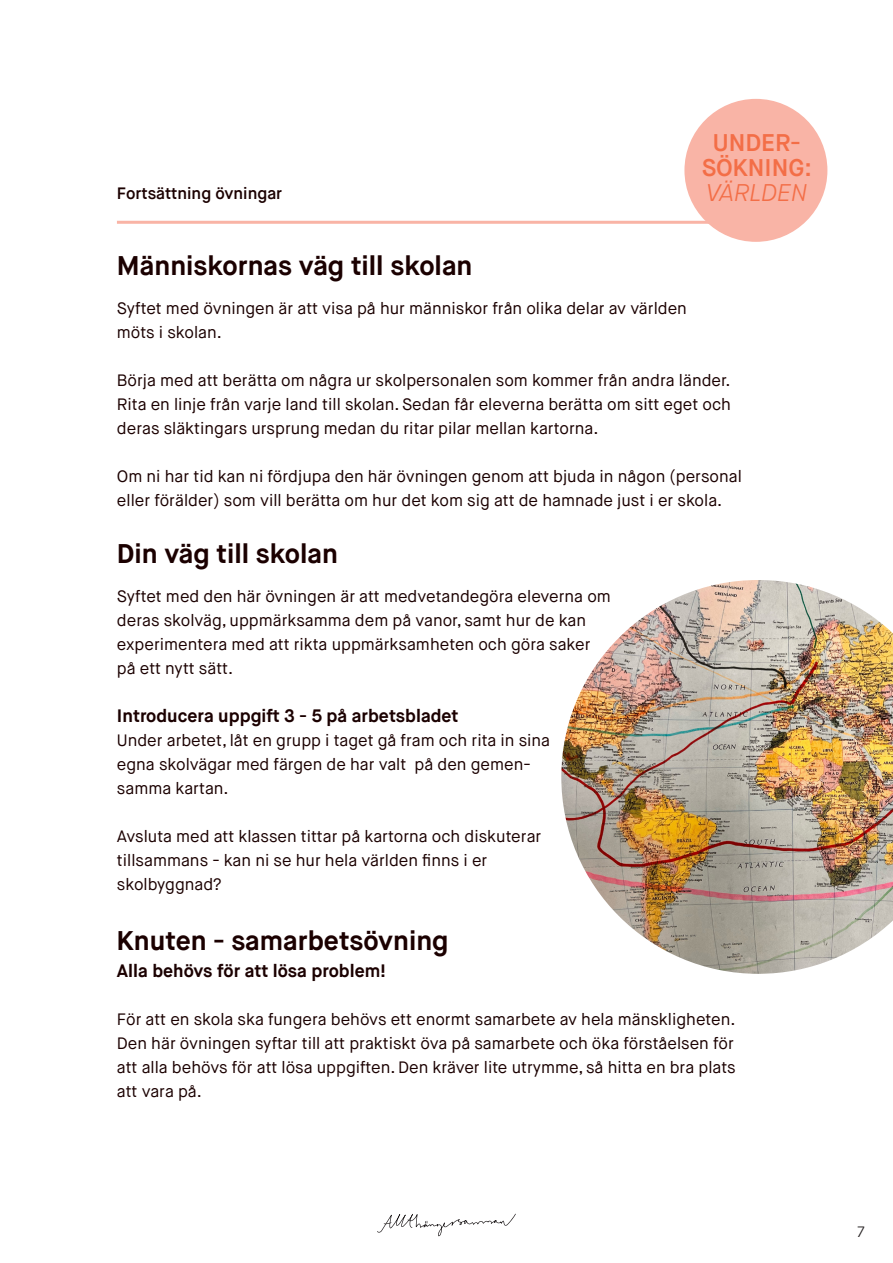
<style>
.page{position:relative;width:893px;height:1263px;background:#fff}
.page>*{position:absolute;margin:0;border:0;box-sizing:border-box;transform-origin:0 0}
.t1{font:700 27px "Maison Neue";color:#1b0000}
.t2{font:600 24.15px/24.6px "Maison Neue";color:#f36e47;text-align:center}
.t3{font:italic 300 24.15px "Maison Neue";color:#f36e47}
.t4{font:700 18px "Maison Neue";color:#1b0000}
.t5{font:16.5px/24px "Maison Neue";color:#1b0000}
.t6{font:600 16.5px "Maison Neue";color:#1b0000}
.t7{font:300 15px "Maison Neue";color:#231f20}
</style>
<div class="page">
<svg style="left:377px;top:1213px;width:139px;height:23px"></svg>
<hr style="left:117px;top:221px;width:675px;height:3px;background:#f9b4a6">
<div style="left:684px;top:99px;width:143px;height:143px;background:#f9b4a6;border-radius:50%"></div>
<img style="left:561px;top:580px;width:332px;height:394px">
<p class="t6" style="left:117px;top:183px;width:167px">Fortsättning övningar</p>
<h2 class="t2" style="left:702px;top:131px;width:112px">UNDER-<br>SÖKNING:</h2>
<h2 class="t3" style="left:706px;top:177px;width:103px">VÄRLDEN</h2>
<p class="t1" style="left:117px;top:248px;width:357px">Människornas väg till skolan</p>
<p class="t5" style="left:117px;top:296px;width:571px">Syftet med övningen är att visa på hur människor från olika delar av världen möts i skolan.</p>
<p class="t5" style="left:117px;top:368px;width:616px;text-align:justify">Börja med att berätta om några ur skolpersonalen som kommer från andra länder.<br>Rita en linje från varje land till skolan. Sedan får eleverna berätta om sitt eget och deras släktingars ursprung medan du ritar pilar mellan kartorna.</p>
<p class="t5" style="left:117px;top:464px;width:626px">Om ni har tid kan ni fördjupa den här övningen genom att bjuda in någon (personal eller förälder) som vill berätta om hur det kom sig att de hamnade just i er skola.</p>
<p class="t1" style="left:117px;top:536px;width:223px">Din väg till skolan</p>
<p class="t5" style="left:117px;top:584px;width:495px">Syftet med den här övningen är att medvetandegöra eleverna om deras skolväg, uppmärksamma dem på vanor, samt hur de kan experimentera med att rikta uppmärksamheten och göra saker på ett nytt sätt.</p>
<p class="t4" style="left:117px;top:704px;width:343px">Introducera uppgift 3 - 5 på arbetsbladet</p>
<p class="t5" style="left:117px;top:728px;width:435px">Under arbetet, låt en grupp i taget gå fram och rita in sina egna skolvägar med färgen de har valt på den gemen&shy;samma kartan.</p>
<p class="t5" style="left:117px;top:824px;width:426px">Avsluta med att klassen tittar på kartorna och diskuterar tillsammans - kan ni se hur hela världen finns i er skolbyggnad?</p>
<p class="t1" style="left:117px;top:923px;width:333px">Knuten - samarbetsövning</p>
<p class="t4" style="left:117px;top:959px;width:271px">Alla behövs för att lösa problem!</p>
<p class="t5" style="left:117px;top:1007px;width:620px;text-align:justify">För att en skola ska fungera behövs ett enormt samarbete av hela mänskligheten.<br>Den här övningen syftar till att praktiskt öva på samarbete och öka förståelsen för att alla behövs för att lösa uppgiften. Den kräver lite utrymme, så hitta en bra plats att vara på.</p>
<p class="t7" style="left:857px;top:1222px;width:9px">7</p>
</div>
